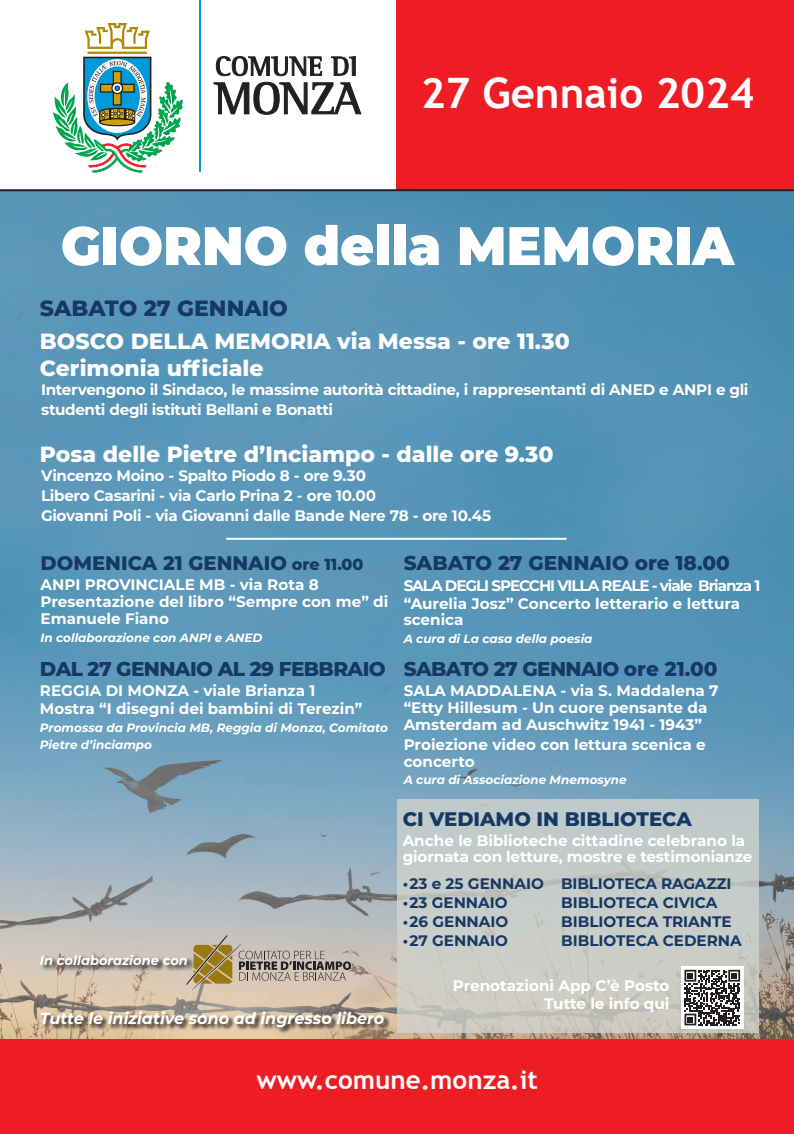
<style>
.page{position:relative;width:794px;height:1134px;background:#fff}
.page>*{position:absolute;margin:0;border:0;box-sizing:border-box;transform-origin:0 0}
.t1{font:900 54.08px "Montserrat";color:#fff;scale:.96 1}
.t2{font:700 42px "Trebuchet MS";color:#fff}
.t3{font:700 26px "Trebuchet MS";color:#fff}
.t4{font:800 22px/26.4px "Montserrat";color:#fff}
.t5{font:800 22px "Montserrat";color:#153964}
.t6{font:800 20px "Montserrat";letter-spacing:-.03em;color:#153964}
.t7{font:800 20px "Montserrat";color:#153964}
.t8{font:800 19.6px "Montserrat";color:#153964}
.t9{font:italic 700 16px "Montserrat";color:#fff}
.t10{font:700 15.2px/16.8px "Montserrat";letter-spacing:-.01em;color:#fff}
.t11{font:700 15.2px "Montserrat";color:#153964}
.t12{font:700 15.2px "Montserrat";letter-spacing:-.07em;color:#fff}
.t13{font:italic 700 13.08px "Montserrat";color:#fff}
.t14{font:italic 700 12px/16.8px "Montserrat";color:#fff}
.s1{font-size:16px}
</style>
<div class="page">
<img style="left:0;top:191px;width:794px;height:848px">
<div style="left:396px;top:0;width:398px;height:190px;background:#ee1d23"></div>
<div style="left:0;top:1039px;width:794px;height:95px;background:#ee1d23"></div>
<svg style="left:53px;top:23px;width:130px;height:150px"></svg>
<svg style="left:214px;top:82px;width:147px;height:33px"></svg>
<svg style="left:216px;top:56px;width:106px;height:20px"></svg>
<svg style="left:331px;top:56px;width:25px;height:20px"></svg>
<hr style="left:199px;top:0;width:2px;height:172px;background:#009ad9">
<hr style="left:0;top:189px;width:794px;height:2px;background:#231f20">
<div style="left:41px;top:1011px;width:350px;height:23px;background:#231f20;opacity:.85"></div>
<hr style="left:226px;top:538px;width:340px;height:2px;background:#fff">
<svg style="left:186px;top:935px;width:165px;height:55px;background:#b4a894"></svg>
<div style="left:40px;top:954px;width:155px;height:19px;background:#231f20;opacity:.85"></div>
<svg style="left:397px;top:799px;width:361px;height:234px;background:#c6cac6"></svg>
<div style="left:681px;top:966px;width:62px;height:63px;background:#fff"></div>
<svg style="left:684px;top:970px;width:56px;height:55px"></svg>
<p class="t2" style="left:421px;top:67px;width:335px">27 Gennaio 2024</p>
<p class="t1" style="left:61px;top:205px;width:703px">GIORNO della MEMORIA</p>
<p class="t5" style="left:40px;top:292px;width:249px">SABATO 27 GENNAIO</p>
<p class="t4" style="left:40px;top:327px;width:531px">BOSCO DELLA MEMORIA via Messa - ore 11.30<br>Cerimonia ufficiale</p>
<p class="t10" style="left:41px;top:379px;width:709px;line-height:19.6px">Intervengono il Sindaco, le massime autorità cittadine, i rappresentanti di ANED e ANPI e gli studenti degli istituti Bellani e Bonatti</p>
<p class="t4" style="left:40px;top:439px;width:515px">Posa delle Pietre d’Inciampo - dalle ore 9.30</p>
<p class="t10" style="left:41px;top:467px;width:326px">Vincenzo Moino - Spalto Piodo 8 - ore 9.30</p>
<p class="t10" style="left:41px;top:486px;width:337px">Libero Casarini - via Carlo Prina 2 - ore 10.00</p>
<p class="t10" style="left:41px;top:506px;width:451px">Giovanni Poli - via Giovanni dalle Bande Nere 78 - ore 10.45</p>
<p class="t8" style="left:41px;top:549px;width:324px">DOMENICA 21 GENNAIO <span class="s1">ore 11.00</span></p>
<p class="t10" style="left:41px;top:576px;width:349px">ANPI PROVINCIALE MB - via Rota 8<br>Presentazione del libro “Sempre con me” di<br>Emanuele Fiano</p>
<p class="t14" style="left:41px;top:629px;width:223px">In collaborazione con ANPI e ANED</p>
<p class="t6" style="left:40px;top:654px;width:347px">DAL 27 GENNAIO AL 29 FEBBRAIO</p>
<p class="t10" style="left:40px;top:681px;width:277px">REGGIA DI MONZA - viale Brianza 1</p>
<p class="t10" style="left:40px;top:699px;width:324px">Mostra “I disegni dei bambini di Terezin”</p>
<p class="t14" style="left:40px;top:719px;width:349px">Promossa da Provincia MB, Reggia di Monza, Comitato<br>Pietre d’inciampo</p>
<p class="t13" style="left:40px;top:950px;width:149px">In collaborazione con</p>
<p class="t9" style="left:40px;top:1007px;width:346px">Tutte le iniziative sono ad ingresso libero</p>
<p class="t7" style="left:404px;top:549px;width:328px">SABATO 27 GENNAIO ore 18.00</p>
<p class="t12" style="left:404px;top:574px;width:358px">SALA DEGLI SPECCHI VILLA REALE - viale Brianza 1</p>
<p class="t10" style="left:404px;top:594px;width:338px">“Aurelia Josz” Concerto letterario e lettura scenica</p>
<p class="t14" style="left:404px;top:630px;width:190px">A cura di La casa della poesia</p>
<p class="t6" style="left:404px;top:654px;width:315px">SABATO 27 GENNAIO ore 21.00</p>
<p class="t10" style="left:404px;top:681px;width:316px">SALA MADDALENA - via S. Maddalena 7</p>
<p class="t10" style="left:404px;top:698px;width:305px">“Etty Hillesum - Un cuore pensante da<br>Amsterdam ad Auschwitz 1941 - 1943”</p>
<p class="t10" style="left:404px;top:735px;width:304px">Proiezione video con lettura scenica e concerto</p>
<p class="t14" style="left:404px;top:771px;width:225px">A cura di Associazione Mnemosyne</p>
<p class="t8" style="left:403px;top:805px;width:291px">CI VEDIAMO IN BIBLIOTECA</p>
<p class="t10" style="left:403px;top:832px;width:351px;line-height:16px">Anche le Biblioteche cittadine celebrano la giornata con letture, mostre e testimonianze</p>
<p class="t11" style="left:403px;top:872px;width:330px">•23 e 25 GENNAIO BIBLIOTECA RAGAZZI</p>
<p class="t11" style="left:403px;top:891px;width:107px">•23 GENNAIO</p>
<p class="t11" style="left:561px;top:891px;width:158px">BIBLIOTECA CIVICA</p>
<p class="t11" style="left:403px;top:910px;width:107px">•26 GENNAIO</p>
<p class="t11" style="left:561px;top:910px;width:172px">BIBLIOTECA TRIANTE</p>
<p class="t11" style="left:403px;top:930px;width:107px">•27 GENNAIO</p>
<p class="t11" style="left:561px;top:930px;width:182px">BIBLIOTECA CEDERNA</p>
<p class="t10" style="left:453px;top:976px;width:218px">Prenotazioni App C’è Posto</p>
<p class="t10" style="left:544px;top:995px;width:127px">Tutte le info qui</p>
<p class="t3" style="left:256px;top:1063px;width:283px">www.comune.monza.it</p>
</div>
